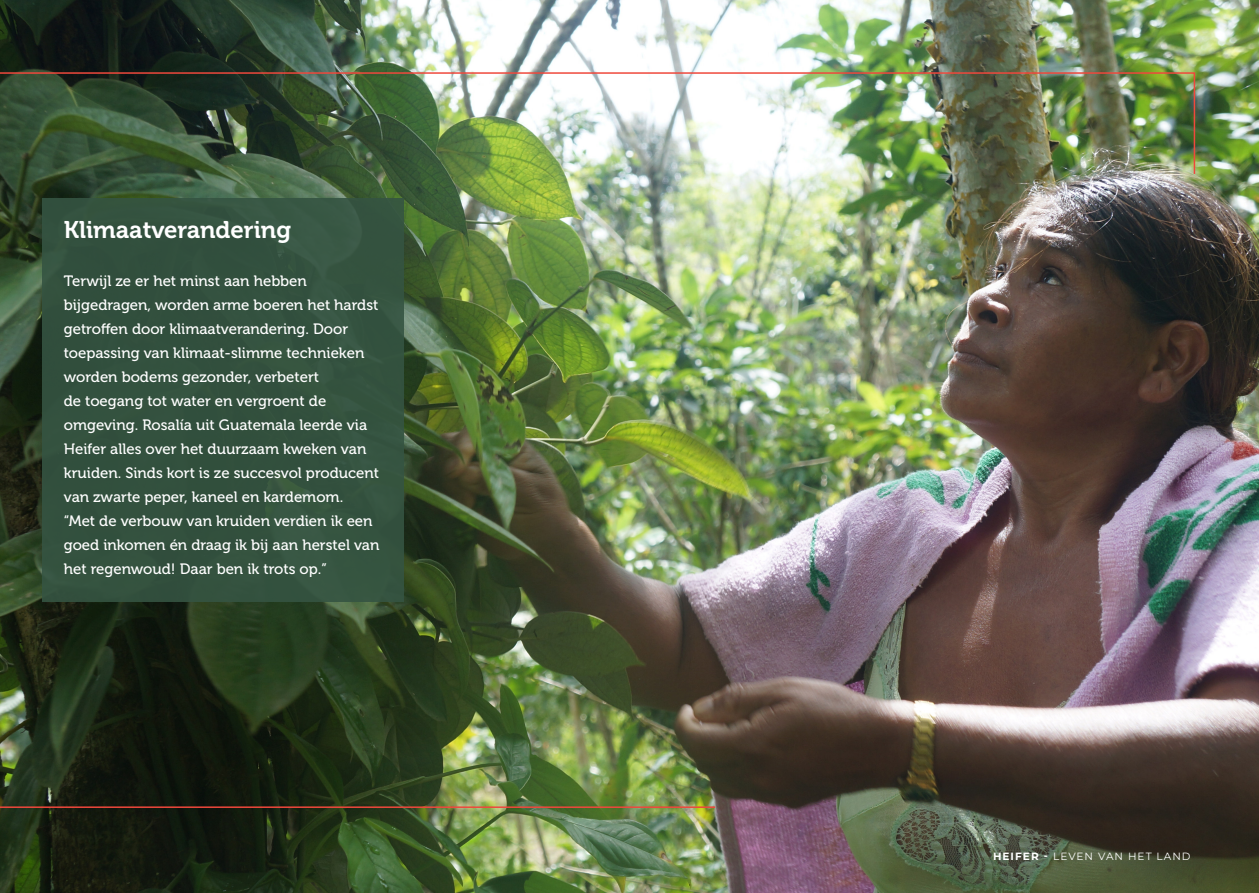
<style>
.page{position:relative;width:1259px;height:893px;background:#fff}
.page>*{position:absolute;margin:0;border:0;box-sizing:border-box;transform-origin:0 0}
.t1{font:24px "Museo 700";color:#fff}
.t2{font:15px/24px "Museo 500";color:#fff}
.t3{font:10.5px "Montserrat";letter-spacing:.1em;color:#fff}
.s1{font-weight:700}
</style>
<div class="page">
<img style="left:0;top:0;width:1259px;height:893px">
<img style="left:0;top:72px;width:1196px;height:737px">
<div style="left:43px;top:198px;width:361px;height:404px;background:#355442"></div>
<p class="t1" style="left:64px;top:216px;width:229px">Klimaatverandering</p>
<p class="t2" style="left:64px;top:269px;width:317px">Terwijl ze er het minst aan hebben bijgedragen, worden arme boeren het hardst getroffen door klimaatverandering. Door toepassing van klimaat-slimme technieken worden bodems gezonder, verbetert<br>de toegang tot water en vergroent de omgeving. Rosalía uit Guatemala leerde via Heifer alles over het duurzaam kweken van kruiden. Sinds kort is ze succesvol producent van zwarte peper, kaneel en kardemom.<br>“Met de verbouw van kruiden verdien ik een goed inkomen én draag ik bij aan herstel van het regenwoud! Daar ben ik trots op.”</p>
<p class="t3" style="left:993px;top:850px;width:199px"><span class="s1">HEIFER -</span> LEVEN VAN HET LAND</p>
</div>
